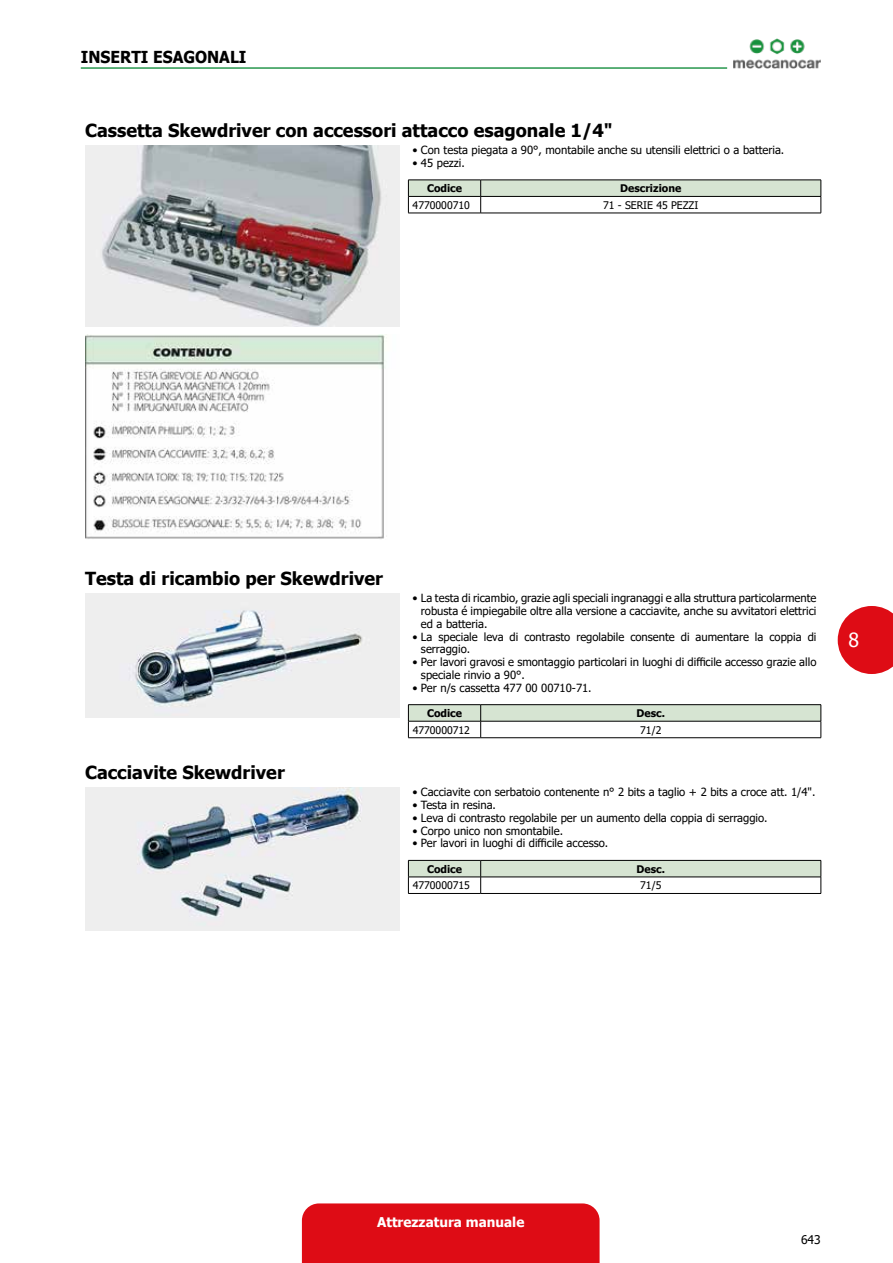
<style>
.page{position:relative;width:893px;height:1263px;background:#fff}
.page>*{position:absolute;margin:0;border:0;box-sizing:border-box;transform-origin:0 0}
.t1{font:19.5px "Tahoma";color:#fff}
.t2{font:700 18px "Tahoma";color:#000}
.t3{font:700 16.5px "Tahoma";color:#000;scale:.95 1}
.t4{font:700 13.5px "Tahoma";color:#fff}
.t5{font:12px "Tahoma";color:#000}
.t6{font:11.25px/12.8px "Tahoma";color:#000}
.t7{font:10.5px "Tahoma";color:#000}
.t8{font:700 10.5px "Tahoma";color:#000}
</style>
<div class="page">
<div style="left:302px;top:1203px;width:298px;height:60px;background:#de0c15"></div>
<svg style="left:838px;top:606px;width:55px;height:68px;background:#e33139"></svg>
<img style="left:733px;top:38px;width:88px;height:31px">
<hr style="left:81px;top:67px;width:646px;height:2px;background:#28974e">
<img style="left:85px;top:146px;width:315px;height:180px">
<img style="left:85px;top:335px;width:302px;height:204px">
<svg style="left:408px;top:180px;width:414px;height:33px"></svg>
<hr style="left:408px;top:213px;width:73px;height:1px;background:#000">
<hr style="left:481px;top:213px;width:340px;height:1px;background:#000">
<img style="left:85px;top:594px;width:315px;height:123px">
<hr style="left:408px;top:704px;width:73px;height:1px;background:#000">
<hr style="left:481px;top:704px;width:340px;height:1px;background:#000">
<svg style="left:408px;top:705px;width:414px;height:32px"></svg>
<hr style="left:408px;top:737px;width:73px;height:1px;background:#000">
<hr style="left:481px;top:737px;width:340px;height:1px;background:#000">
<img style="left:85px;top:788px;width:314px;height:143px">
<svg style="left:408px;top:860px;width:414px;height:33px"></svg>
<hr style="left:408px;top:893px;width:73px;height:1px;background:#000">
<hr style="left:481px;top:893px;width:340px;height:1px;background:#000">
<h3 class="t3" style="left:81px;top:45px;width:99px">Inserti esag</h3>
<h3 class="t3" style="left:195px;top:45px;width:25px">onal</h3>
<h3 class="t3" style="left:239px;top:45px;width:9px">i</h3>
<h2 class="t2" style="left:85px;top:118px;width:529px">Cassetta Skewdriver con accessori attacco esagonale 1/4"</h2>
<p class="t6" style="left:412px;top:144px;width:373px">• Con testa piegata a 90°, montabile anche su utensili elettrici o a batteria.</p>
<p class="t6" style="left:412px;top:157px;width:54px">• 45 pezzi.</p>
<p class="t8" style="left:427px;top:181px;width:37px">Codice</p>
<p class="t8" style="left:620px;top:181px;width:62px">Descrizione</p>
<p class="t7" style="left:413px;top:198px;width:59px">4770000710</p>
<p class="t7" style="left:603px;top:198px;width:97px">71 - SERIE 45 PEZZI</p>
<h2 class="t2" style="left:85px;top:566px;width:299px">Testa di ricambio per Skewdriver</h2>
<h2 class="t2" style="left:85px;top:760px;width:201px">Cacciavite Skewdriver</h2>
<p class="t6" style="left:421px;top:593px;width:397px;text-align:justify;text-indent:-9px">• La testa di ricambio, grazie agli speciali ingranaggi e alla struttura particolarmente robusta é impiegabile oltre alla versione a cacciavite, anche su avvitatori elettrici ed a batteria.</p>
<p class="t6" style="left:421px;top:631px;width:397px;text-indent:-9px">• La speciale leva di contrasto regolabile consente di aumentare la coppia di serraggio.</p>
<p class="t6" style="left:421px;top:656px;width:397px;text-indent:-9px">• Per lavori gravosi e smontaggio particolari in luoghi di difficile accesso grazie allo speciale rinvio a 90°.</p>
<p class="t6" style="left:412px;top:682px;width:181px">• Per n/s cassetta 477 00 00710-71.</p>
<p class="t8" style="left:427px;top:706px;width:37px">Codice</p>
<p class="t8" style="left:637px;top:706px;width:30px">Desc.</p>
<p class="t7" style="left:413px;top:723px;width:59px">4770000712</p>
<p class="t7" style="left:640px;top:723px;width:23px">71/2</p>
<p class="t6" style="left:412px;top:787px;width:405px">• Cacciavite con serbatoio contenente n° 2 bits a taglio + 2 bits a croce att. 1/4".</p>
<p class="t6" style="left:412px;top:799px;width:85px">• Testa in resina.</p>
<p class="t6" style="left:412px;top:812px;width:357px">• Leva di contrasto regolabile per un aumento della coppia di serraggio.</p>
<p class="t6" style="left:412px;top:825px;width:152px">• Corpo unico non smontabile.</p>
<p class="t6" style="left:412px;top:838px;width:197px">• Per lavori in luoghi di difficile accesso.</p>
<p class="t8" style="left:427px;top:861px;width:37px">Codice</p>
<p class="t8" style="left:637px;top:861px;width:30px">Desc.</p>
<p class="t7" style="left:413px;top:878px;width:59px">4770000715</p>
<p class="t7" style="left:640px;top:878px;width:23px">71/5</p>
<h1 class="t1" style="left:848px;top:627px;width:12px">8</h1>
<p class="t4" style="left:377px;top:1212px;width:149px">Attrezzatura manuale</p>
<p class="t5" style="left:801px;top:1231px;width:21px">643</p>
</div>
